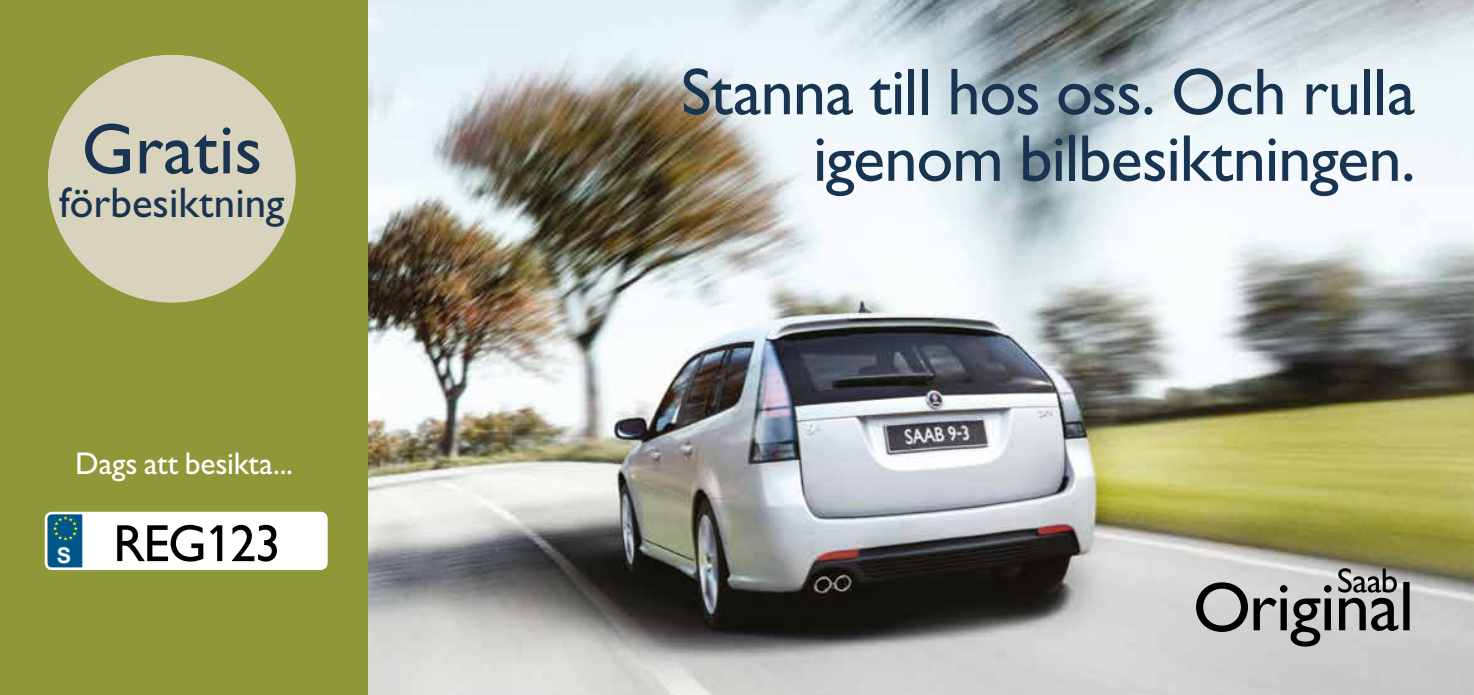
<style>
.page{position:relative;width:1474px;height:695px;background:#fff}
.page>*{position:absolute;margin:0;border:0;box-sizing:border-box;transform-origin:0 0}
.t1{font:72.1px "Gill Sans For Saab";color:#183451}
.t2{font:66.5px/66.5px "Gill Sans For Saab";letter-spacing:-.015em;color:#183451;text-align:right}
.t3{font:52.5px "Gill Sans For Saab";letter-spacing:-.03em;color:#000}
.t4{font:42.88px "Gill Sans For Saab";color:#183451}
.t5{font:31.5px "Gill Sans For Saab";letter-spacing:-.005em;color:#fff}
.t6{font:700 21.53px "Arial";color:#fff}
</style>
<div class="page">
<img style="left:367px;top:0;width:1106px;height:694px">
<div style="left:0;top:0;width:367px;height:694px;background:#8e9838"></div>
<svg style="left:45px;top:511px;width:283px;height:59px;background:#e2ebee"></svg>
<svg style="left:1196px;top:568px;width:213px;height:78px;background:#9b9b9b"></svg>
<div style="left:48px;top:55px;width:248px;height:248px;background:#d8d3bd;border-radius:50%"></div>
<p class="t1" style="left:81px;top:107px;width:182px">Gratis</p>
<p class="t4" style="left:59px;top:178px;width:227px">förbesiktning</p>
<p class="t5" style="left:75px;top:444px;width:219px">Dags att besikta...</p>
<p class="t6" style="left:57px;top:541px;width:16px">S</p>
<p class="t3" style="left:113px;top:513px;width:169px">REG123</p>
<p class="t2" style="left:681px;top:58px;width:736px">Stanna till hos oss. Och rulla igenom bilbesiktningen.</p>
</div>
